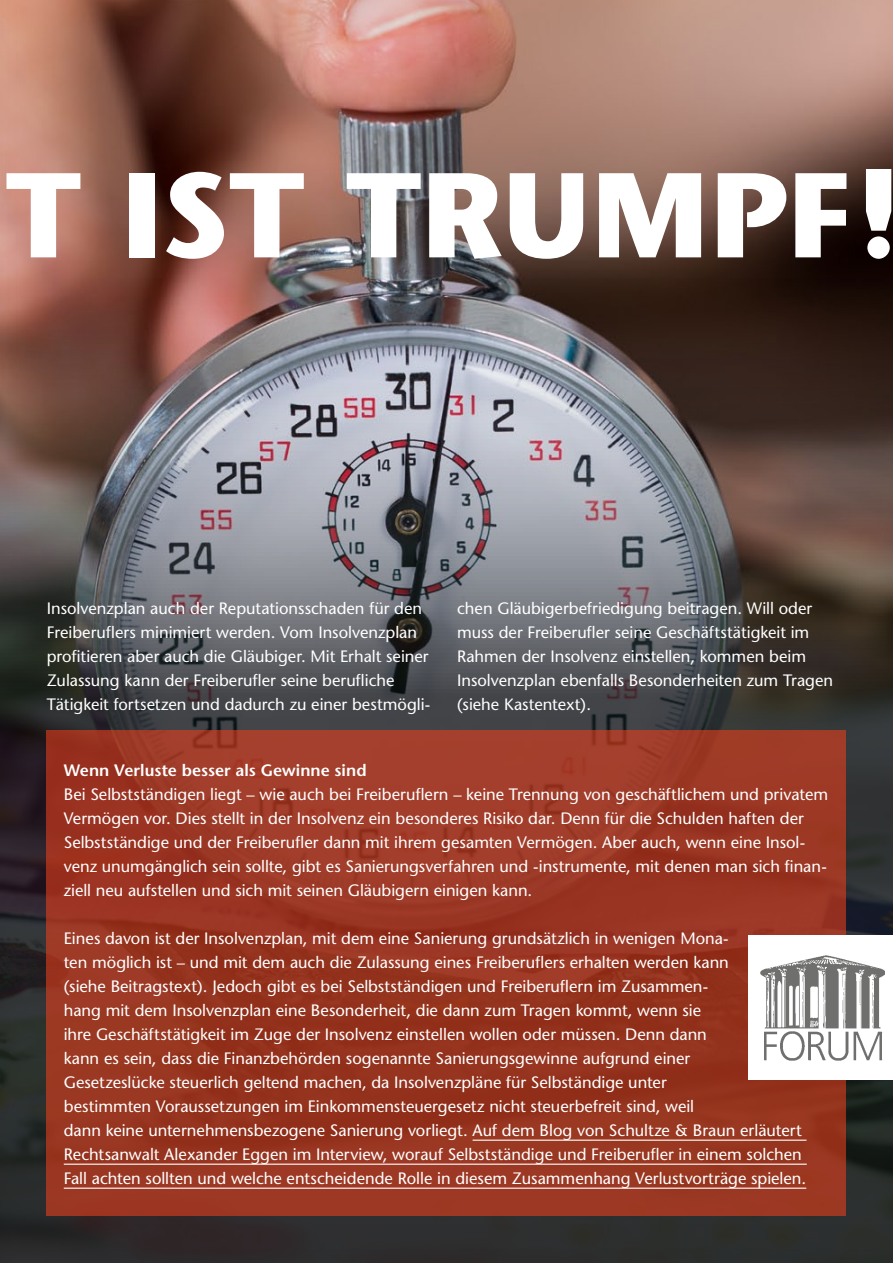
<style>
.page{position:relative;width:893px;height:1263px;background:#fff}
.page>*{position:absolute;margin:0;border:0;box-sizing:border-box;transform-origin:0 0}
.t1{font:700 120.15px "Stone Sans";letter-spacing:.005em;color:#fff}
.t2{font:16.5px/24px "Stone Sans";color:#fff}
.t3{font:600 16.5px "Stone Sans";color:#fff}
</style>
<div class="page">
<img style="left:17px;top:0;width:876px;height:257px">
<div style="left:0;top:0;width:17px;height:1263px;background:#d39986"></div>
<img style="left:0;top:257px;width:893px;height:1006px">
<div style="left:47px;top:731px;width:799px;height:485px;background:#9a3722"></div>
<hr style="left:473px;top:1139px;width:333px;height:2px;background:#fff">
<hr style="left:64px;top:1163px;width:743px;height:2px;background:#fff">
<hr style="left:64px;top:1187px;width:742px;height:2px;background:#fff">
<div style="left:748px;top:935px;width:145px;height:145px;background:#fff"></div>
<img style="left:761px;top:955px;width:124px;height:106px">
<h1 class="t1" style="left:6px;top:144px;width:897px">T IST TRUMPF!</h1>
<p class="t2" style="left:47px;top:596px;width:385px">Insolvenzplan auch der Reputationsschaden für den Freiberuflers minimiert werden. Vom Insolvenzplan profitieren aber auch die Gläubiger. Mit Erhalt seiner Zulassung kann der Freiberufler seine berufliche Tätigkeit fortsetzen und dadurch zu einer bestmögli-</p>
<p class="t2" style="left:457px;top:596px;width:378px">chen Gläubigerbefriedigung beitragen. Will oder muss der Freiberufler seine Geschäftstätigkeit im Rahmen der Insolvenz einstellen, kommen beim Insolvenzplan ebenfalls Besonderheiten zum Tragen (siehe Kastentext).</p>
<p class="t3" style="left:64px;top:760px;width:304px">Wenn Verluste besser als Gewinne sind</p>
<p class="t2" style="left:64px;top:782px;width:766px">Bei Selbstständigen liegt – wie auch bei Freiberuflern – keine Trennung von geschäftlichem und privatem Vermögen vor. Dies stellt in der Insolvenz ein besonderes Risiko dar. Denn für die Schulden haften der Selbstständige und der Freiberufler dann mit ihrem gesamten Vermögen. Aber auch, wenn eine Insol&shy;venz unumgänglich sein sollte, gibt es Sanierungsverfahren und -instrumente, mit denen man sich finan&shy;ziell neu aufstellen und sich mit seinen Gläubigern einigen kann.</p>
<p class="t2" style="left:64px;top:926px;width:744px">Eines davon ist der Insolvenzplan, mit dem eine Sanierung grundsätzlich in wenigen Mona-<br>ten möglich ist – und mit dem auch die Zulassung eines Freiberuflers erhalten werden kann<br>(siehe Beitragstext). Jedoch gibt es bei Selbstständigen und Freiberuflern im Zusammen-<br>hang mit dem Insolvenzplan eine Besonderheit, die dann zum Tragen kommt, wenn sie<br>ihre Geschäftstätigkeit im Zuge der Insolvenz einstellen wollen oder müssen. Denn dann<br>kann es sein, dass die Finanzbehörden sogenannte Sanierungsgewinne aufgrund einer<br>Gesetzeslücke steuerlich geltend machen, da Insolvenzpläne für Selbständige unter<br>bestimmten Voraussetzungen im Einkommensteuergesetz nicht steuerbefreit sind, weil<br>dann keine unternehmensbezogene Sanierung vorliegt. Auf dem Blog von Schultze &amp; Braun erläutert Rechtsanwalt Alexander Eggen im Interview, worauf Selbstständige und Freiberufler in einem solchen Fall achten sollten und welche entscheidende Rolle in diesem Zusammenhang Verlustvorträge spielen.</p>
</div>
